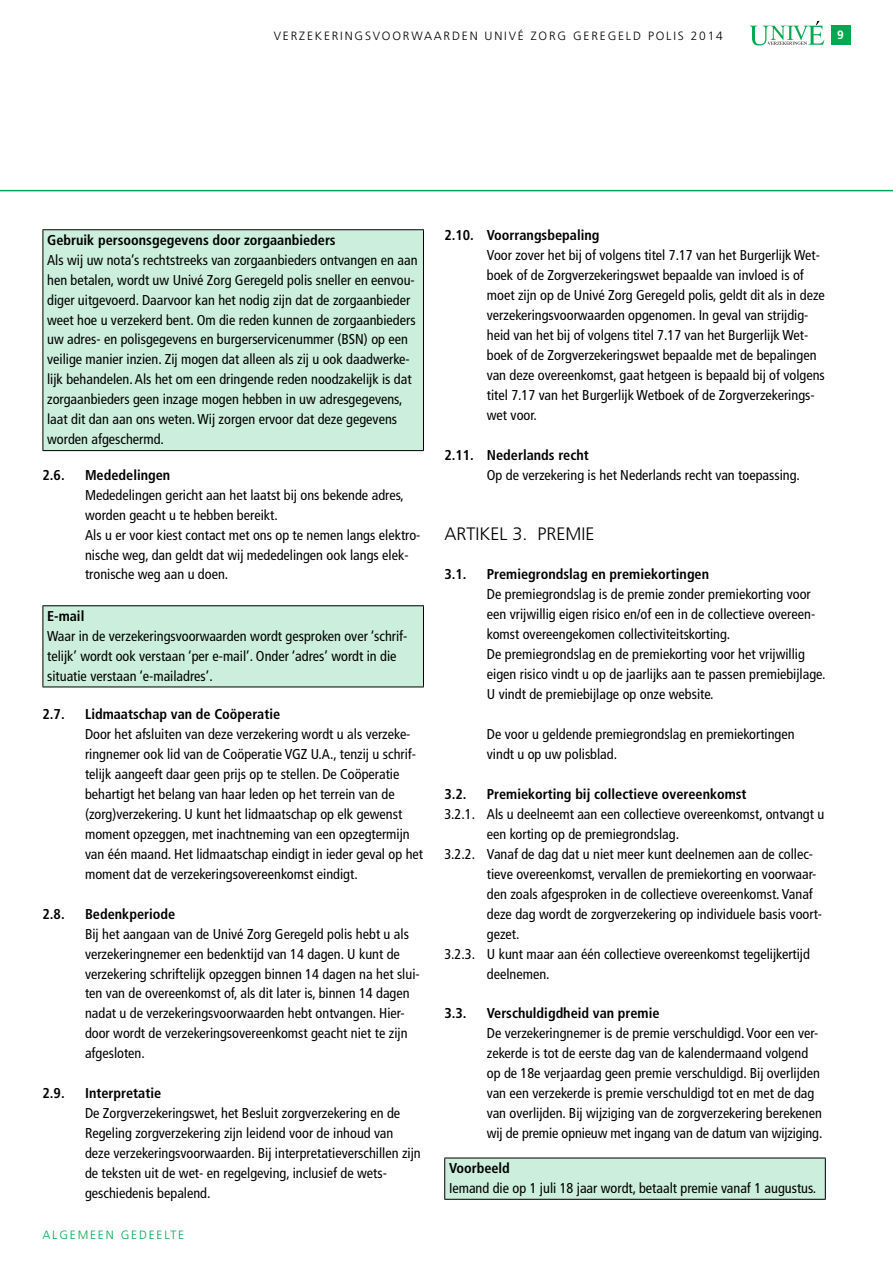
<style>
.page{position:relative;width:893px;height:1263px;background:#fff}
.page>*{position:absolute;margin:0;border:0;box-sizing:border-box;transform-origin:0 0}
.t1{font:300 18px "Frutiger";color:#000}
.t2{font:condensed 14.25px/20px "Frutiger";color:#000}
.t3{font:700 condensed 14.25px "Frutiger";color:#000}
.t4{font:300 12px "Frutiger";letter-spacing:.15em;color:#000}
.t5{font:300 12px "Frutiger";color:#00a94f}
.t6{font:700 12px "Frutiger";color:#fff}
</style>
<div class="page">
<svg style="left:0;top:189px;width:893px;height:2px;background:#6ece9a"></svg>
<div style="left:831px;top:26px;width:19px;height:19px;background:#00a94f"></div>
<svg style="left:749px;top:21px;width:75px;height:25px"></svg>
<div style="left:43px;top:230px;width:380px;height:221px;background:#cceedc"></div>
<hr style="left:43px;top:229px;width:381px;height:1px;background:#000">
<hr style="left:43px;top:230px;width:1px;height:220px;background:#000">
<hr style="left:423px;top:230px;width:1px;height:220px;background:#000">
<hr style="left:43px;top:450px;width:381px;height:1px;background:#000">
<div style="left:43px;top:606px;width:380px;height:81px;background:#cceedc"></div>
<hr style="left:43px;top:605px;width:381px;height:1px;background:#000">
<hr style="left:43px;top:606px;width:1px;height:81px;background:#000">
<hr style="left:423px;top:606px;width:1px;height:81px;background:#000">
<hr style="left:43px;top:687px;width:381px;height:1px;background:#000">
<div style="left:445px;top:1158px;width:380px;height:41px;background:#cceedc"></div>
<hr style="left:444px;top:1157px;width:382px;height:1px;background:#000">
<hr style="left:444px;top:1158px;width:1px;height:41px;background:#000">
<hr style="left:825px;top:1158px;width:1px;height:41px;background:#000">
<hr style="left:444px;top:1199px;width:382px;height:1px;background:#000">
<p class="t4" style="left:274px;top:29px;width:451px">VERZEKERINGSVOORWAARDEN UNIVÉ ZORG GEREGELD POLIS 2014</p>
<p class="t6" style="left:837px;top:27px;width:8px">9</p>
<p class="t3" style="left:47px;top:231px;width:290px">Gebruik persoonsgegevens door zorgaanbieders</p>
<p class="t2" style="left:47px;top:250px;width:372px">Als wij uw nota’s rechtstreeks van zorgaanbieders ontvangen en aan hen betalen, wordt uw Univé Zorg Geregeld polis sneller en eenvou&shy;diger uitgevoerd. Daarvoor kan het nodig zijn dat de zorgaanbieder weet hoe u verzekerd bent. Om die reden kunnen de zorgaanbieders uw adres- en polisgegevens en burgerservicenummer (BSN) op een veilige manier inzien. Zij mogen dat alleen als zij u ook daadwerke&shy;lijk behandelen. Als het om een dringende reden noodzakelijk is dat zorgaanbieders geen inzage mogen hebben in uw adresgegevens, laat dit dan aan ons weten. Wij zorgen ervoor dat deze gegevens worden afgeschermd.</p>
<p class="t3" style="left:43px;top:466px;width:24px">2.6.</p>
<p class="t3" style="left:85px;top:466px;width:87px">Mededelingen</p>
<p class="t2" style="left:85px;top:485px;width:337px">Mededelingen gericht aan het laatst bij ons bekende adres, worden geacht u te hebben bereikt.<br>Als u er voor kiest contact met ons op te nemen langs elektro&shy;nische weg, dan geldt dat wij mededelingen ook langs elek&shy;tronische weg aan u doen.</p>
<p class="t3" style="left:47px;top:607px;width:39px">E-mail</p>
<p class="t2" style="left:47px;top:626px;width:362px">Waar in de verzekeringsvoorwaarden wordt gesproken over ‘schrif&shy;telijk’ wordt ook verstaan ‘per e-mail’. Onder ‘adres’ wordt in die situatie verstaan ‘e-mailadres’.</p>
<p class="t3" style="left:43px;top:706px;width:239px">2.7. Lidmaatschap van de Coöperatie</p>
<p class="t2" style="left:85px;top:724px;width:340px">Door het afsluiten van deze verzekering wordt u als verzeke&shy;ringnemer ook lid van de Coöperatie VGZ U.A., tenzij u schrif&shy;telijk aangeeft daar geen prijs op te stellen. De Coöperatie behartigt het belang van haar leden op het terrein van de (zorg)verzekering. U kunt het lidmaatschap op elk gewenst moment opzeggen, met inachtneming van een opzegtermijn van één maand. Het lidmaatschap eindigt in ieder geval op het moment dat de verzekeringsovereenkomst eindigt.</p>
<p class="t3" style="left:43px;top:905px;width:24px">2.8.</p>
<p class="t3" style="left:85px;top:905px;width:92px">Bedenkperiode</p>
<p class="t2" style="left:85px;top:924px;width:336px">Bij het aangaan van de Univé Zorg Geregeld polis hebt u als verzekeringnemer een bedenktijd van 14 dagen. U kunt de verzekering schriftelijk opzeggen binnen 14 dagen na het slui&shy;ten van de overeenkomst of, als dit later is, binnen 14 dagen nadat u de verzekeringsvoorwaarden hebt ontvangen. Hier&shy;door wordt de verzekeringsovereenkomst geacht niet te zijn afgesloten.</p>
<p class="t3" style="left:43px;top:1085px;width:120px">2.9. I nterpretatie</p>
<p class="t2" style="left:85px;top:1103px;width:337px">De Zorgverzekeringswet, het Besluit zorgverzekering en de Regeling zorgverzekering zijn leidend voor de inhoud van deze verzekeringsvoorwaarden. Bij interpretatieverschillen zijn de teksten uit de wet- en regelgeving, inclusief de wets&shy;geschiedenis bepalend.</p>
<p class="t5" style="left:43px;top:1228px;width:20px">ALGEMEEN</p>
<p class="t5" style="left:121px;top:1228px;width:9px">GEDEELTE</p>
<p class="t3" style="left:444px;top:227px;width:157px">2.10. Voorrangsbepaling</p>
<p class="t2" style="left:487px;top:245px;width:340px">Voor zover het bij of volgens titel 7.17 van het Burgerlijk Wet&shy;boek of de Zorgverzekeringswet bepaalde van invloed is of moet zijn op de Univé Zorg Geregeld polis, geldt dit als in deze verzekeringsvoorwaarden opgenomen. In geval van strijdig&shy;heid van het bij of volgens titel 7.17 van het Burgerlijk Wet&shy;boek of de Zorgverzekeringswet bepaalde met de bepalingen van deze overeenkomst, gaat hetgeen is bepaald bij of volgens titel 7.17 van het Burgerlijk Wetboek of de Zorgverzekerings&shy;wet voor.</p>
<p class="t3" style="left:444px;top:446px;width:146px">2.11. Nederlands recht</p>
<p class="t2" style="left:487px;top:465px;width:315px">Op de verzekering is het Nederlands recht van toepassing.</p>
<p class="t1" style="left:444px;top:523px;width:152px">ARTIKEL 3. PREMIE</p>
<p class="t3" style="left:444px;top:566px;width:24px">3.1.</p>
<p class="t3" style="left:487px;top:566px;width:224px">Premiegrondslag en premiekortingen</p>
<p class="t2" style="left:487px;top:585px;width:340px">De premiegrondslag is de premie zonder premiekorting voor een vrijwillig eigen risico en/of een in de collectieve overeen&shy;komst overeengekomen collectiviteitskorting.<br>De premiegrondslag en de premiekorting voor het vrijwillig eigen risico vindt u op de jaarlijks aan te passen premiebijlage.<br>U vindt de premiebijlage op onze website.</p>
<p class="t2" style="left:487px;top:724px;width:309px">De voor u geldende premiegrondslag en premiekortingen vindt u op uw polisblad.</p>
<p class="t3" style="left:444px;top:785px;width:24px">3.2.</p>
<p class="t3" style="left:487px;top:785px;width:261px">Premiekorting bij collectieve overeenkomst</p>
<p class="t2" style="left:444px;top:804px;width:381px">3.2.1. Als u deelneemt aan een collectieve overeenkomst, ontvangt u</p>
<p class="t2" style="left:487px;top:824px;width:194px">een korting op de premiegrondslag.</p>
<p class="t2" style="left:444px;top:844px;width:370px">3.2.2. Vanaf de dag dat u niet meer kunt deelnemen aan de collec-</p>
<p class="t2" style="left:487px;top:864px;width:331px">tieve overeenkomst, vervallen de premiekorting en voorwaar-</p>
<p class="t2" style="left:487px;top:884px;width:328px">den zoals afgesproken in de collectieve overeenkomst. Vanaf</p>
<p class="t2" style="left:487px;top:904px;width:337px">deze dag wordt de zorgverzekering op individuele basis voort-</p>
<p class="t2" style="left:487px;top:924px;width:34px">gezet.</p>
<p class="t2" style="left:444px;top:944px;width:367px">3.2.3. U kunt maar aan één collectieve overeenkomst tegelijkertijd</p>
<p class="t2" style="left:487px;top:964px;width:64px">deelnemen.</p>
<p class="t3" style="left:444px;top:1005px;width:24px">3.3.</p>
<p class="t3" style="left:487px;top:1005px;width:174px">Verschuldigdheid van premie</p>
<p class="t2" style="left:487px;top:1023px;width:337px">De verzekeringnemer is de premie verschuldigd. Voor een ver&shy;zekerde is tot de eerste dag van de kalendermaand volgend op de 18e verjaardag geen premie verschuldigd. Bij overlijden van een verzekerde is premie verschuldigd tot en met de dag van overlijden. Bij wijziging van de zorgverzekering berekenen wij de premie opnieuw met ingang van de datum van wijziging.</p>
<p class="t3" style="left:449px;top:1159px;width:62px">Voorbeeld</p>
<p class="t2" style="left:449px;top:1178px;width:369px">Iemand die op 1 juli 18 jaar wordt, betaalt premie vanaf 1 augustus.</p>
</div>
